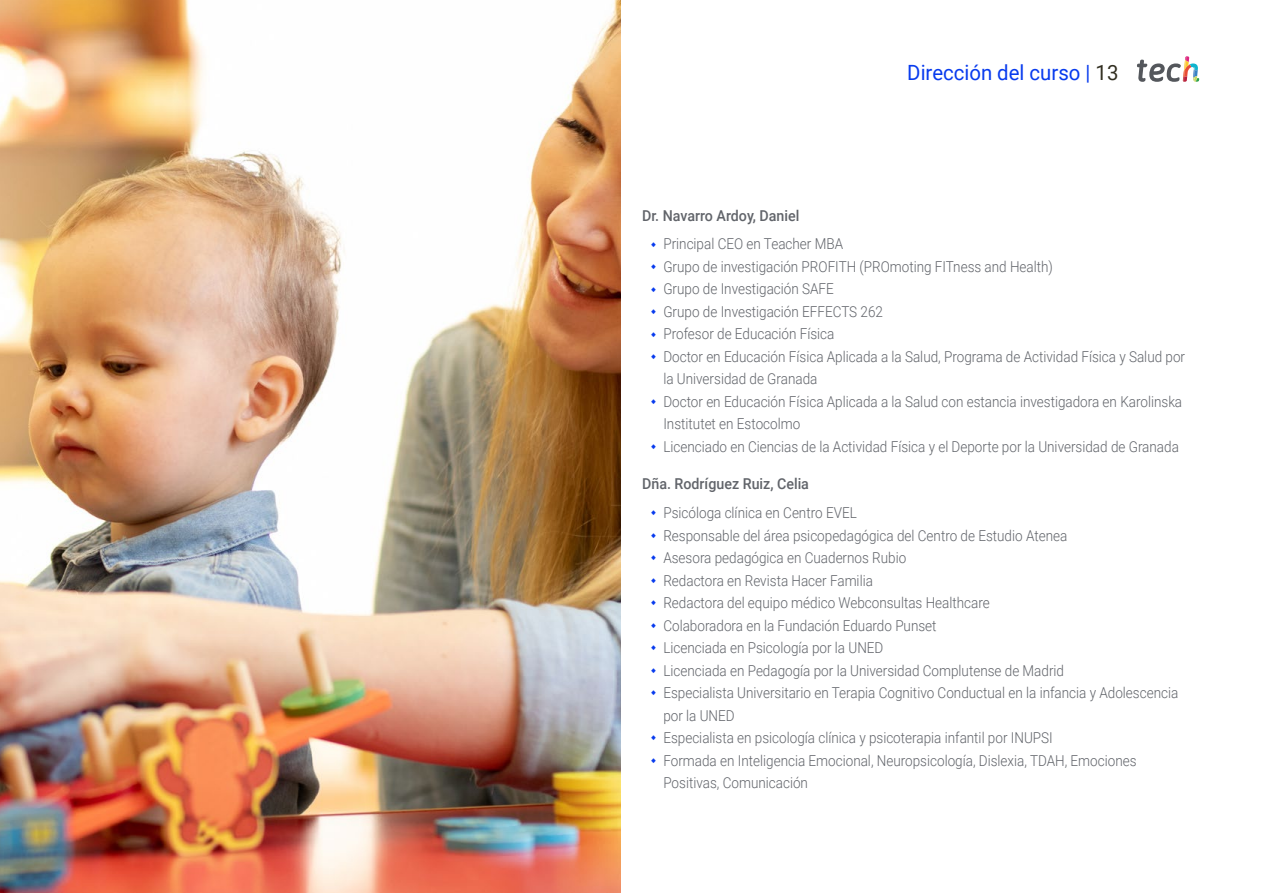
<style>
.page{position:relative;width:1263px;height:893px;background:#fff}
.page>*{position:absolute;margin:0;border:0;box-sizing:border-box;transform-origin:0 0}
.t1{font:21px "Roboto";color:#083bee}
.t2{font:300 15px/22.5px "Roboto";color:#61646a;scale:.9 1}
.t3{font:500 15px "Roboto";color:#61646a;scale:.95 1}
.s1{color:#312e20}
</style>
<div class="page">
<svg style="left:1137px;top:56px;width:62px;height:26px"></svg>
<img style="left:0;top:0;width:621px;height:893px">
<h1 class="t1" style="left:907px;top:57px;width:213px">Dirección del curso | <span class="s1">13</span></h1>
<p class="t3" style="left:642px;top:205px;width:167px">Dr. Navarro Ardoy, Daniel</p>
<p class="t2" style="left:663px;top:232px;width:581px">Principal CEO en Teacher MBA<br>Grupo de investigación PROFITH (PROmoting FITness and Health)<br>Grupo de Investigación SAFE<br>Grupo de Investigación EFFECTS 262<br>Profesor de Educación Física<br>Doctor en Educación Física Aplicada a la Salud, Programa de Actividad Física y Salud por la Universidad de Granada<br>Doctor en Educación Física Aplicada a la Salud con estancia investigadora en Karolinska Institutet en Estocolmo<br>Licenciado en Ciencias de la Actividad Física y el Deporte por la Universidad de Granada</p>
<p class="t3" style="left:642px;top:474px;width:177px">Dña. Rodríguez Ruiz, Celia</p>
<p class="t2" style="left:663px;top:501px;width:574px">Psicóloga clínica en Centro EVEL<br>Responsable del área psicopedagógica del Centro de Estudio Atenea<br>Asesora pedagógica en Cuadernos Rubio<br>Redactora en Revista Hacer Familia<br>Redactora del equipo médico Webconsultas Healthcare<br>Colaboradora en la Fundación Eduardo Punset<br>Licenciada en Psicología por la UNED<br>Licenciada en Pedagogía por la Universidad Complutense de Madrid<br>Especialista Universitario en Terapia Cognitivo Conductual en la infancia y Adolescencia por la UNED<br>Especialista en psicología clínica y psicoterapia infantil por INUPSI<br>Formada en Inteligencia Emocional, Neuropsicología, Dislexia, TDAH, Emociones Positivas, Comunicación</p>
</div>
